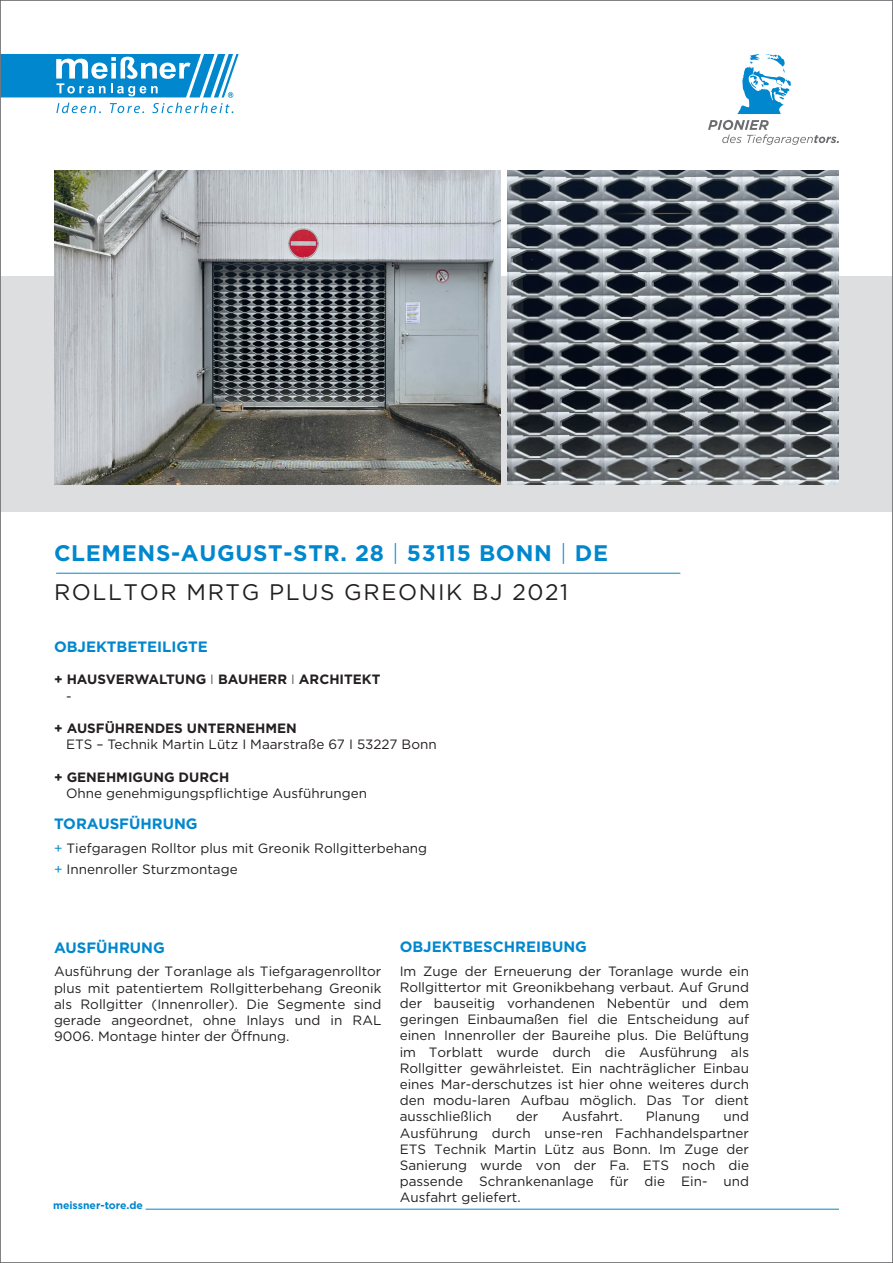
<style>
.page{position:relative;width:893px;height:1263px;background:#fff}
.page>*{position:absolute;margin:0;border:0;box-sizing:border-box;transform-origin:0 0}
.t1{font:700 22.5px/39px "Gotham";letter-spacing:.03em;color:#0087cd}
.t2{font:700 15px "Gotham";color:#0087cd}
.t3{font:13.5px/16.2px "Gotham";color:#231f20;text-align:justify}
.t4{font:700 13.5px/16.2px "Gotham";color:#231f20}
.t5{font:700 10.5px "Gotham";color:#0087cd}
.s1{font-weight:300}
.s2{font-weight:400;color:#231f20}
.s3{font-weight:400}
.s4{color:#0087cd}
</style>
<div class="page">
<div style="left:0;top:276px;width:893px;height:236px;background:#dddee0"></div>
<img style="left:54px;top:171px;width:446px;height:313px">
<img style="left:507px;top:171px;width:332px;height:313px">
<svg style="left:2px;top:54px;width:237px;height:59px"></svg>
<svg style="left:708px;top:120px;width:131px;height:25px"></svg>
<svg style="left:737px;top:54px;width:54px;height:60px"></svg>
<hr style="left:56px;top:573px;width:624px;height:1px;background:#0087cd">
<hr style="left:146px;top:1209px;width:693px;height:1px;background:#0087cd">
<h1 class="t1" style="left:54px;top:533px;width:556px">CLEMENS-AUGUST-STR. 28 <span class="s1">|</span> 53115 BONN <span class="s1">|</span> DE<br><span class="s2">ROLLTOR MRTG PLUS GREONIK BJ 2021</span></h1>
<p class="t2" style="left:54px;top:637px;width:156px">OBJEKTBETEILIGTE</p>
<p class="t4" style="left:66px;top:671px;width:316px;text-indent:-12px">+ HAUSVERWALTUNG <span class="s1">I</span> BAUHERR <span class="s1">I</span> ARCHITEKT <span class="s3">-</span></p>
<p class="t4" style="left:54px;top:720px;width:244px">+ AUSFÜHRENDES UNTERNEHMEN</p>
<p class="t3" style="left:66px;top:736px;width:372px">ETS – Technik Martin Lütz I Maarstraße 67 I 53227 Bonn</p>
<p class="t4" style="left:54px;top:769px;width:177px">+ GENEHMIGUNG DURCH</p>
<p class="t3" style="left:66px;top:785px;width:302px">Ohne genehmigungspflichtige Ausführungen</p>
<p class="t2" style="left:54px;top:814px;width:145px">TORAUSFÜHRUNG</p>
<p class="t3" style="left:54px;top:837px;width:375px;line-height:21.1px"><span class="s4">+</span> Tiefgaragen Rolltor plus mit Greonik Rollgitterbehang <span class="s4">+</span> Innenroller Sturzmontage</p>
<p class="t2" style="left:54px;top:937px;width:112px">AUSFÜHRUNG</p>
<p class="t3" style="left:54px;top:963px;width:329px">Ausführung der Toranlage als Tiefgaragenrolltor plus mit patentiertem Rollgitterbehang Greonik als Rollgitter (Innenroller). Die Segmente sind gerade angeordnet, ohne Inlays und in RAL 9006. Montage hinter der Öffnung.</p>
<p class="t5" style="left:53px;top:1198px;width:91px">meissner-tore.de</p>
<p class="t2" style="left:400px;top:936px;width:189px">OBJEKTBESCHREIBUNG</p>
<p class="t3" style="left:400px;top:962px;width:351px">Im Zuge der Erneuerung der Toranlage wurde ein Rollgittertor mit Greonikbehang verbaut. Auf Grund der bauseitig vorhandenen Nebentür und dem geringen Einbaumaßen fiel die Entscheidung auf einen Innenroller der Baureihe plus. Die Belüftung im Torblatt wurde durch die Ausführung als Rollgitter gewährleistet. Ein nachträglicher Einbau eines Mar-derschutzes ist hier ohne weiteres durch den modu-laren Aufbau möglich. Das Tor dient ausschließlich</p>
<p class="t3" style="left:516px;top:1108px;width:24px">der</p>
<p class="t3" style="left:562px;top:1108px;width:63px">Ausfahrt.</p>
<p class="t3" style="left:646px;top:1108px;width:56px">Planung</p>
<p class="t3" style="left:400px;top:1108px;width:351px;text-indent:324px">und Ausführung durch unse-ren Fachhandelspartner ETS Technik Martin Lütz aus Bonn. Im Zuge der Sanierung wurde von der Fa. ETS noch die passende Schrankenanlage für die Ein- und Ausfahrt geliefert.</p>
</div>
